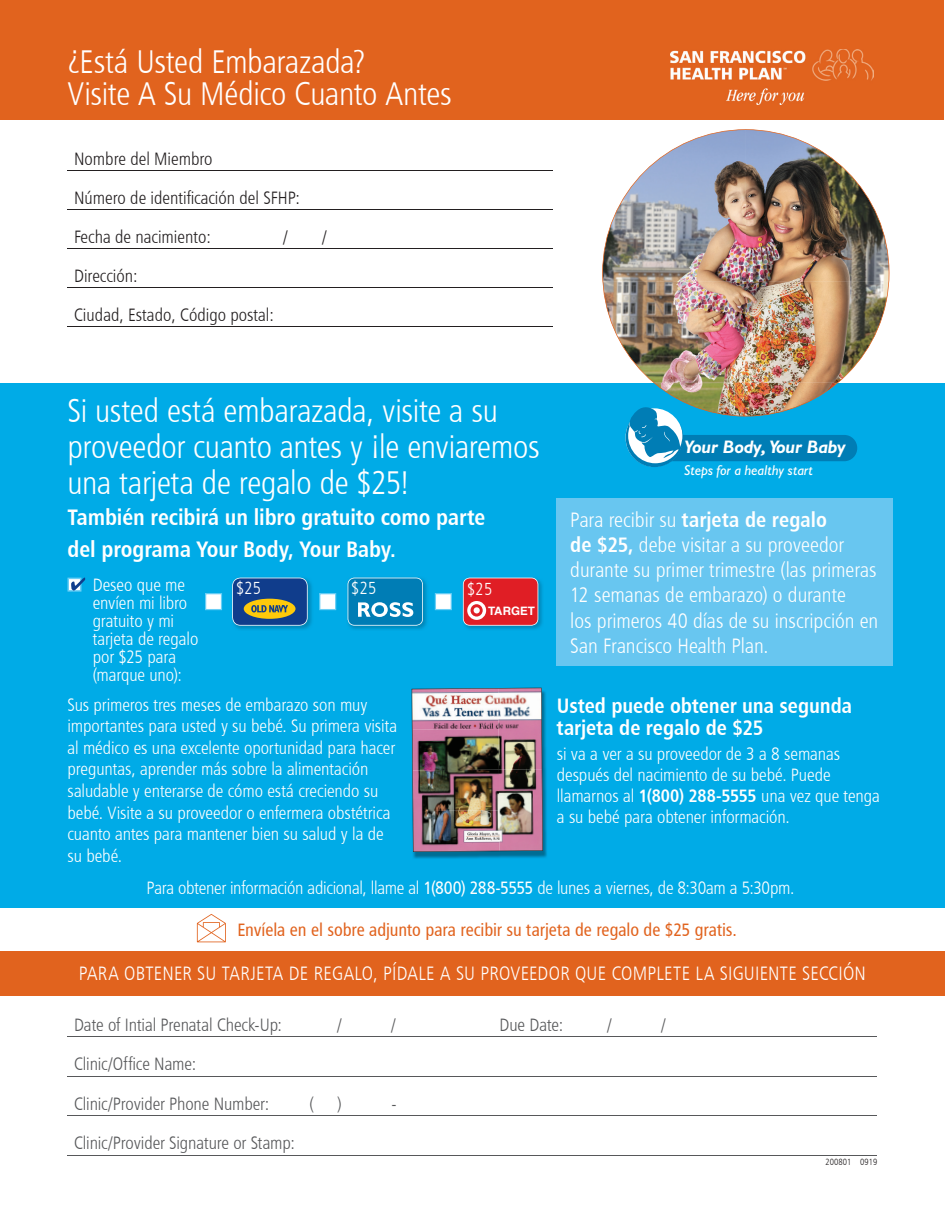
<style>
.page{position:relative;width:945px;height:1215px;background:#fff}
.page>*{position:absolute;margin:0;border:0;box-sizing:border-box;transform-origin:0 0}
.t1{font:33px/36px "Humanist 777 BT Light Condensed B";letter-spacing:-.01em;color:#fff}
.t2{font:22.5px/31.5px "Humanist 777 BT Bold Condensed B";letter-spacing:-.005em;color:#fff}
.t3{font:21px/25.2px "Humanist 777 BT Light Condensed B";color:#fff}
.t4{font:21px/22.5px "Humanist 777 BT Bold Condensed B";color:#fff}
.t5{font:19.5px "Humanist 777 BT Light Condensed B";letter-spacing:.015em;color:#fff}
.t6{font:italic 700 18.15px "Humanist 521 BT";color:#fff}
.t7{font:18px/21.6px "Humanist 777 BT Light Condensed B";letter-spacing:-.005em;color:#fff}
.t8{font:18px/39.5px "Humanist 777 BT Light Condensed B";letter-spacing:-.005em;color:#57585a}
.t9{font:18px/39px "Humanist 777 BT Light Condensed B";color:#231f20}
.t10{font:18px "Humanist 777 BT Roman Condensed B";letter-spacing:-.005em;color:#e1631e}
.t11{font:17.55px "Humanist 777 BT Light Condensed B";color:#fff}
.t12{font:italic 14.25px "Humanist 521 BT";color:#fff}
.t13{font:700 11.7px "Helvetica";color:#fff}
.t14{font:9px "Humanist 777 BT Light Condensed B";color:#231f20}
.s1{font-family:"Humanist 777 BT Light Condensed B"}
.s2{font-family:"Humanist 777 BT Bold Condensed B"}
.s3{font-family:"Humanist 777 BT Roman Condensed B"}
</style>
<div class="page">
<div style="left:0;top:383px;width:945px;height:525px;background:#00abe7"></div>
<div style="left:0;top:0;width:943px;height:120px;background:#e1631e"></div>
<img style="left:671px;top:49px;width:202px;height:56px">
<hr style="left:68px;top:1037px;width:810px;height:1px;background:#57585a">
<hr style="left:68px;top:1076px;width:810px;height:1px;background:#57585a">
<hr style="left:68px;top:1116px;width:810px;height:1px;background:#57585a">
<hr style="left:68px;top:1155px;width:810px;height:1px;background:#57585a">
<img style="left:602px;top:129px;width:287px;height:287px">
<div style="left:649px;top:435px;width:208px;height:26px;background:#007db5;border-radius:13px"></div>
<svg style="left:626px;top:405px;width:57px;height:62px"></svg>
<div style="left:556px;top:498px;width:337px;height:168px;background:#68c6f0"></div>
<svg style="left:68px;top:578px;width:17px;height:14px"></svg>
<div style="left:0;top:951px;width:945px;height:44px;background:#e1631e"></div>
<img style="left:411px;top:690px;width:136px;height:169px">
<img style="left:412px;top:688px;width:131px;height:164px">
<svg style="left:319px;top:593px;width:17px;height:17px"></svg>
<img style="left:347px;top:577px;width:80px;height:53px">
<svg style="left:348px;top:578px;width:75px;height:48px;background:#2892c1"></svg>
<svg style="left:205px;top:593px;width:17px;height:17px"></svg>
<img style="left:235px;top:577px;width:77px;height:53px">
<svg style="left:232px;top:578px;width:76px;height:48px;background:#45617a"></svg>
<img style="left:462px;top:577px;width:80px;height:52px">
<svg style="left:435px;top:593px;width:17px;height:17px"></svg>
<svg style="left:463px;top:578px;width:75px;height:48px;background:#df343b"></svg>
<svg style="left:197px;top:914px;width:29px;height:28px"></svg>
<hr style="left:68px;top:170px;width:485px;height:1px;background:#231f20">
<hr style="left:68px;top:209px;width:485px;height:1px;background:#231f20">
<hr style="left:68px;top:248px;width:485px;height:1px;background:#231f20">
<hr style="left:68px;top:287px;width:485px;height:1px;background:#231f20">
<hr style="left:68px;top:326px;width:485px;height:1px;background:#231f20">
<h1 class="t1" style="left:68px;top:46px;width:386px;line-height:31.5px">¿Está Usted Embarazada?<br>Visite A Su Médico Cuanto Antes</h1>
<p class="t9" style="left:74px;top:139px;width:227px">Nombre del Miembro<br>Número de identificación del SFHP:<br>Fecha de nacimiento:</p>
<p class="t9" style="left:283px;top:217px;width:6px">/</p>
<p class="t9" style="left:322px;top:217px;width:6px">/</p>
<p class="t9" style="left:74px;top:256px;width:201px">Dirección:<br>Ciudad, Estado, Código postal:</p>
<h1 class="t1" style="left:68px;top:392px;width:474px">Si usted está embarazada, visite a su proveedor cuanto antes y ¡le enviaremos una tarjeta de regalo de $25!</h1>
<p class="t2" style="left:68px;top:501px;width:419px">También recibirá un libro gratuito como parte del programa Your Body, Your Baby.</p>
<p class="t7" style="left:93px;top:576px;width:107px;line-height:18px">Deseo que me envíen mi libro gratuito y mi tarjeta de regalo por $25 para (marque uno):</p>
<p class="t11" style="left:236px;top:578px;width:27px">$25</p>
<p class="t11" style="left:351px;top:577px;width:27px">$25</p>
<p class="t11" style="left:467px;top:578px;width:27px">$25</p>
<p class="t13" style="left:488px;top:603px;width:48px">TARGET</p>
<p class="t7" style="left:68px;top:693px;width:331px">Sus primeros tres meses de embarazo son muy importantes para usted y su bebé. Su primera visita al médico es una excelente oportunidad para hacer preguntas, aprender más sobre la alimentación saludable y enterarse de cómo está creciendo su bebé. Visite a su proveedor o enfermera obstétrica cuanto antes para mantener bien su salud y la de su bebé.</p>
<p class="t6" style="left:685px;top:436px;width:162px">Your Body, Your Baby</p>
<p class="t12" style="left:685px;top:461px;width:130px">Steps for a healthy start</p>
<p class="t4" style="left:570px;top:508px;width:258px"><span class="s1">Para recibir su</span> tarjeta de regalo</p>
<p class="t3" style="left:570px;top:532px;width:309px"><span class="s2">de $25,</span> debe visitar a su proveedor durante su primer trimestre (las primeras 12 semanas de embarazo) o durante<br>los primeros 40 días de su inscripción en San Francisco Health Plan.</p>
<p class="t4" style="left:557px;top:694px;width:297px">Usted puede obtener una segunda tarjeta de regalo de $25</p>
<p class="t7" style="left:557px;top:743px;width:324px;line-height:21px">si va a ver a su proveedor de 3 a 8 semanas después del nacimiento de su bebé. Puede llamarnos al <span class="s2">1(800) 288-5555</span> una vez que tenga a su bebé para obtener información.</p>
<p class="t7" style="left:147px;top:876px;width:649px">Para obtener información adicional, llame al <span class="s3">1(800) 288-5555</span> de lunes a viernes, de 8:30am a 5:30pm.</p>
<p class="t10" style="left:237px;top:919px;width:501px">Envíela en el sobre adjunto para recibir su tarjeta de regalo de $25 gratis.</p>
<p class="t5" style="left:79px;top:962px;width:789px">PARA OBTENER SU TARJETA DE REGALO, PÍDALE A SU PROVEEDOR QUE COMPLETE LA SIGUIENTE SECCIÓN</p>
<p class="t8" style="left:74px;top:1004px;width:210px">Date of Intial Prenatal Check-Up:</p>
<p class="t8" style="left:337px;top:1004px;width:6px">/</p>
<p class="t8" style="left:391px;top:1004px;width:6px">/</p>
<p class="t8" style="left:499px;top:1004px;width:65px">Due Date:</p>
<p class="t8" style="left:607px;top:1004px;width:6px">/</p>
<p class="t8" style="left:661px;top:1004px;width:6px">/</p>
<p class="t8" style="left:74px;top:1044px;width:197px">Clinic/Office Name:<br>Clinic/Provider Phone Number:</p>
<p class="t8" style="left:309px;top:1083px;width:6px">(</p>
<p class="t8" style="left:338px;top:1083px;width:6px">)</p>
<p class="t8" style="left:392px;top:1083px;width:7px">-</p>
<p class="t8" style="left:74px;top:1123px;width:222px">Clinic/Provider Signature or Stamp:</p>
<p class="t14" style="left:826px;top:1156px;width:53px">200801 0919</p>
</div>
